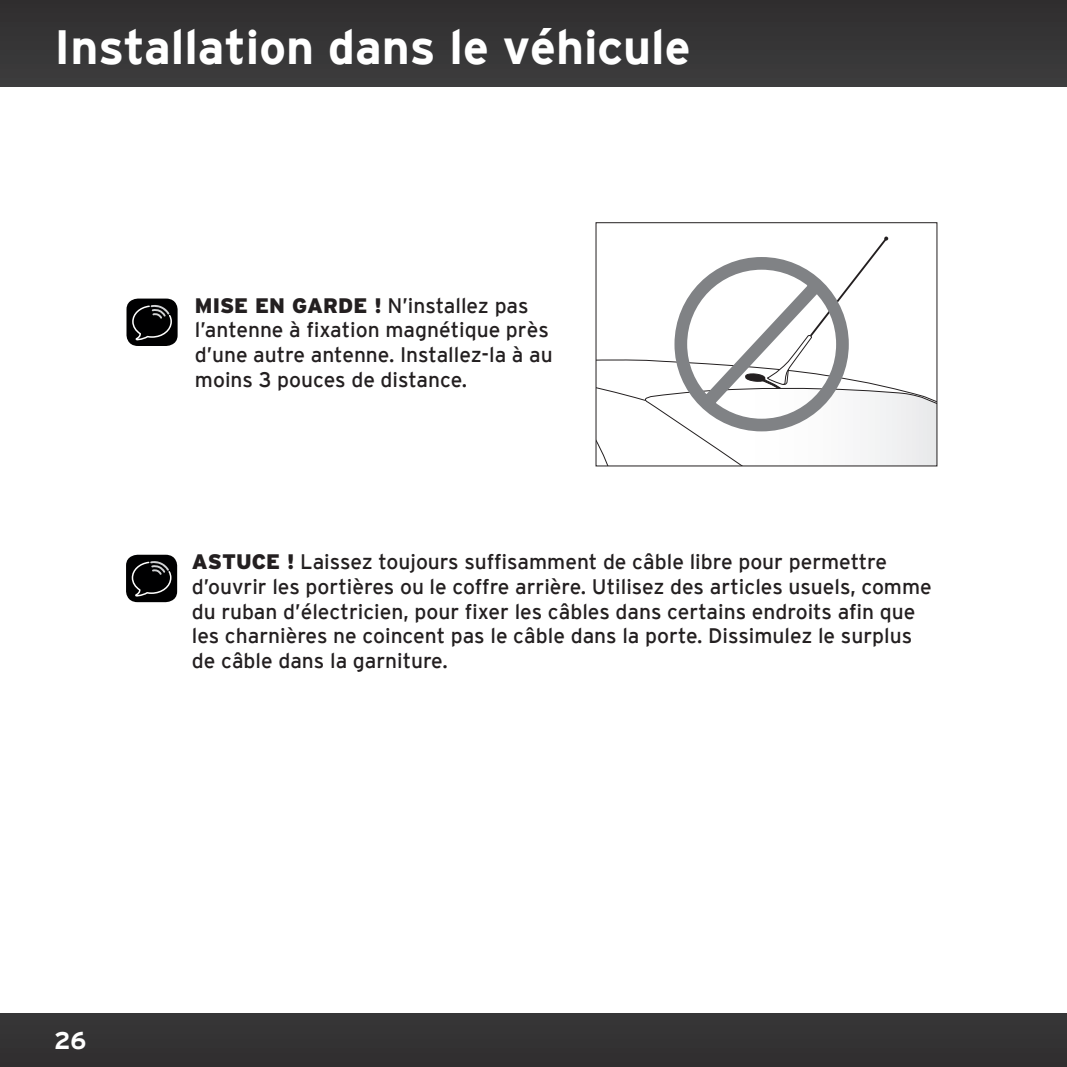
<style>
.page{position:relative;width:1067px;height:1067px;background:#fff}
.page>*{position:absolute;margin:0;border:0;box-sizing:border-box;transform-origin:0 0}
.t1{font:700 48px "Interstate";color:#fff}
.t2{font:700 24px "Interstate";color:#fff}
.t3{font:21px/24.9px "Interstate";color:#231f20}
.s1{font-weight:900}
</style>
<div class="page">
<div style="left:0;top:0;width:1066px;height:1066px;background:#353435"></div>
<div style="left:0;top:88px;width:1066px;height:924px;background:#fff"></div>
<div style="left:126px;top:298px;width:52px;height:48px;background:#000001;border-radius:11px"></div>
<svg style="left:132px;top:305px;width:40px;height:36px"></svg>
<svg style="left:597px;top:236px;width:338px;height:228px"></svg>
<div style="left:595px;top:222px;width:342px;height:244px;border:1px solid #231f20"></div>
<div style="left:126px;top:554px;width:51px;height:48px;background:#000001;border-radius:11px"></div>
<svg style="left:131px;top:561px;width:41px;height:36px"></svg>
<h1 class="t1" style="left:54px;top:20px;width:638px">Installation dans le véhicule</h1>
<p class="t3" style="left:195px;top:292px;width:359px"><span class="s1">MISE EN GARDE !</span> N’installez pas l’antenne à fixation magnétique près d’une autre antenne. Installez-la à au moins 3 pouces de distance.</p>
<p class="t3" style="left:192px;top:548px;width:741px"><span class="s1">ASTUCE !</span> Laissez toujours suffisamment de câble libre pour permettre d’ouvrir les portières ou le coffre arrière. Utilisez des articles usuels, comme du ruban d’électricien, pour fixer les câbles dans certains endroits afin que les charnières ne coincent pas le câble dans la porte. Dissimulez le surplus de câble dans la garniture.</p>
<p class="t2" style="left:54px;top:1027px;width:34px">26</p>
</div>
